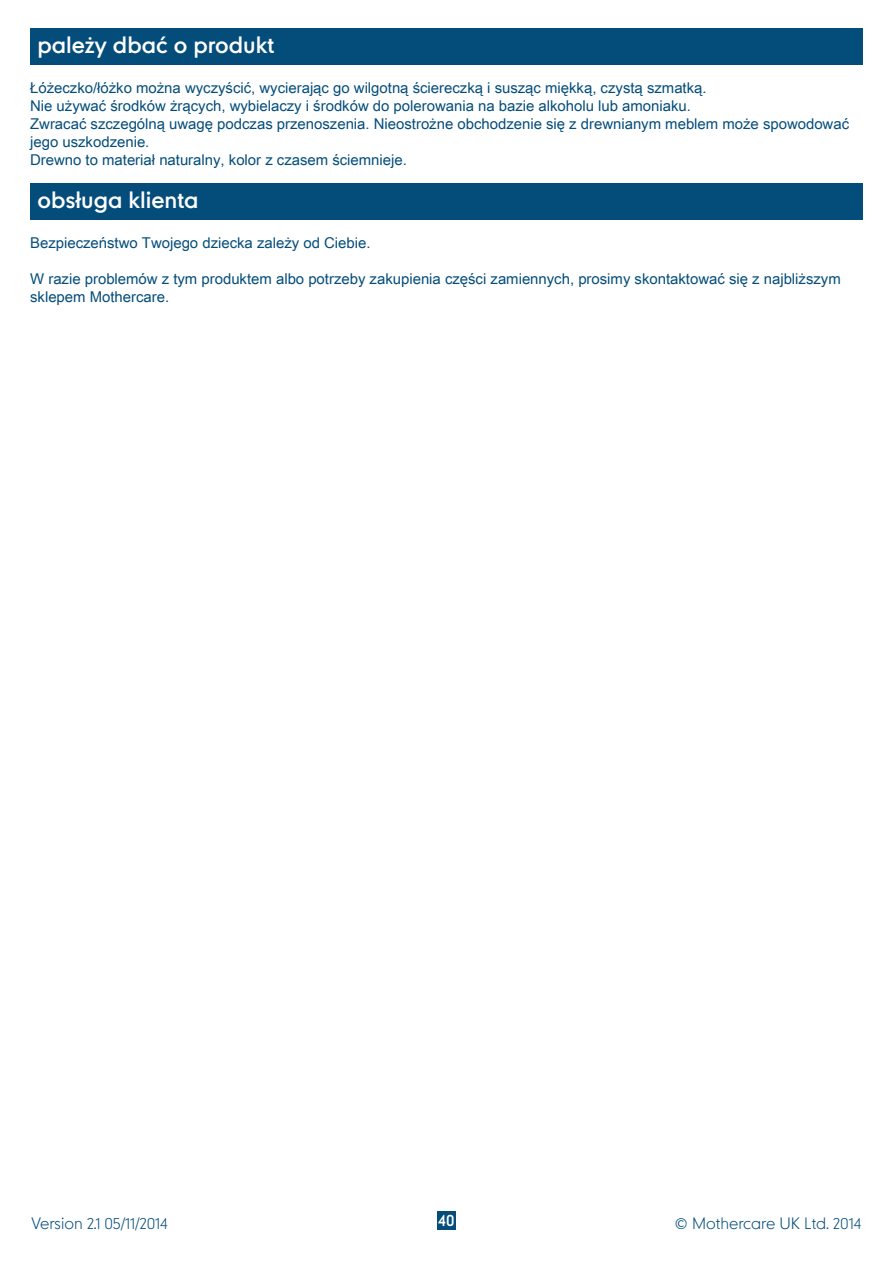
<style>
.page{position:relative;width:893px;height:1263px;background:#fff}
.page>*{position:absolute;margin:0;border:0;box-sizing:border-box;transform-origin:0 0}
.Mothercare_box_headi{font:21.3px "Mothercare";color:#fff}
.t1{font:14.85px/17.9px "Arial Unicode MS";color:#044d7b}
.t2{font:100 14.85px "Mothercare";color:#044d7b}
.t3{font:14.85px "Mothercare";color:#fff}
</style>
<div class="page">
<div style="left:437px;top:1212px;width:18px;height:18px;background:#044d7b"></div>
<div style="left:30px;top:28px;width:833px;height:36px;background:#044d7b"></div>
<div style="left:30px;top:183px;width:833px;height:36px;background:#044d7b"></div>
<p class="Mothercare_box_headi" style="left:37px;top:30px;width:239px">pależy dbać o produkt</p>
<p class="t1" style="left:30px;top:79px;width:678px">Łóżeczko/łóżko można wyczyścić, wycierając go wilgotną ściereczką i susząc miękką, czystą szmatką.</p>
<p class="t1" style="left:30px;top:96px;width:662px">Nie używać środków żrących, wybielaczy i środków do polerowania na bazie alkoholu lub amoniaku.</p>
<p class="t1" style="left:30px;top:114px;width:820px">Zwracać szczególną uwagę podczas przenoszenia. Nieostrożne obchodzenie się z drewnianym meblem może spowodować jego uszkodzenie.</p>
<p class="t1" style="left:30px;top:150px;width:378px">Drewno to materiał naturalny, kolor z czasem ściemnieje.</p>
<p class="Mothercare_box_headi" style="left:37px;top:185px;width:163px">obsługa klienta</p>
<p class="t1" style="left:30px;top:234px;width:342px">Bezpieczeństwo Twojego dziecka zależy od Ciebie.</p>
<p class="t1" style="left:30px;top:269px;width:812px">W razie problemów z tym produktem albo potrzeby zakupienia części zamiennych, prosimy skontaktować się z najbliższym sklepem Mothercare.</p>
<p class="t2" style="left:32px;top:1213px;width:138px">Version 2.1 05/11/2014</p>
<p class="t3" style="left:439px;top:1210px;width:17px">40</p>
<p class="t2" style="left:675px;top:1213px;width:188px">© Mothercare UK Ltd. 2014</p>
</div>
